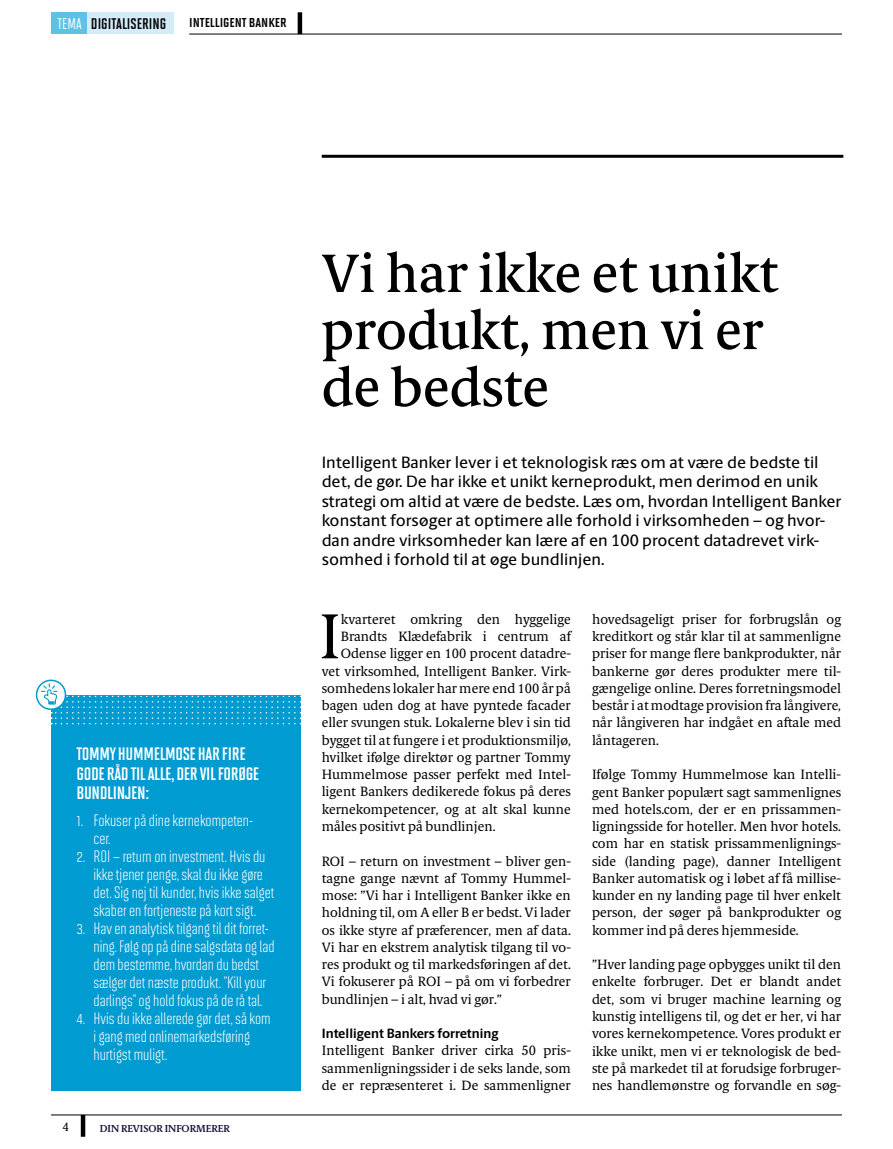
<style>
.page{position:relative;width:893px;height:1149px;background:#fff}
.page>*{position:absolute;margin:0;border:0;box-sizing:border-box;transform-origin:0 0}
.t1{font:63.45px "Berling Serif Text";color:#000}
.t2{font:500 54px/57px "Berling Serif Text";color:#000}
.t3{font:18px/19.5px "Solano Gothic MVB Bd Cap";letter-spacing:-.02em;color:#fff}
.t4{font:16.5px/18px "Solano Gothic MVB";color:#fff}
.t5{font:500 16.5px/19.5px "Berling Sans";color:#000}
.t6{font:700 15.45px "Solano Gothic MVB";color:#000}
.t7{font:15px "Solano Gothic MVB Bd SC";color:#000}
.t8{font:13.5px/17.2px "Berling Serif Text";color:#000;text-align:justify}
.t9{font:700 13.5px "Berling Sans";color:#000}
.t10{font:12px "Berling Serif Text";color:#000}
.t11{font:600 10.2px "Berling Serif Text";letter-spacing:-.01em;color:#131139}
.s1{font-weight:500;color:#fff}
</style>
<div class="page">
<hr style="left:81px;top:1114px;width:4px;height:22px;background:#000">
<hr style="left:51px;top:1114px;width:791px;height:1px;background:#000">
<div style="left:51px;top:695px;width:249px;height:395px;background:#009bd0"></div>
<svg style="left:37px;top:680px;width:28px;height:29px"></svg>
<div style="left:36px;top:679px;width:30px;height:30px;border:2px solid #009bd0;border-radius:50%"></div>
<svg style="left:42px;top:683px;width:259px;height:41px"></svg>
<hr style="left:189px;top:34px;width:653px;height:1px;background:#000">
<hr style="left:298px;top:12px;width:4px;height:22px;background:#000">
<div style="left:51px;top:12px;width:122px;height:22px;background:#d3ecf8"></div>
<div style="left:51px;top:12px;width:35px;height:22px;background:#5dc2e5"></div>
<hr style="left:322px;top:155px;width:521px;height:3px;background:#000">
<p class="t6" style="left:57px;top:15px;width:110px"><span class="s1">TEMA</span> DIGITALISERING</p>
<p class="t7" style="left:189px;top:14px;width:99px">INTELLIGENT BANKER</p>
<h3 class="t3" style="left:77px;top:743px;width:184px">TOMMY HUMMELMOSE HAR FIRE<br>GODE RÅD TIL ALLE, DER VIL FORØGE<br>BUNDLINJEN:</h3>
<p class="t4" style="left:94px;top:810px;width:161px;text-indent:-17px">1. Fokuser på dine kernekompeten&shy;cer.</p>
<p class="t4" style="left:94px;top:846px;width:182px;text-indent:-17px">2. ROI – return on investment. Hvis du ikke tjener penge, skal du ikke gøre det. Sig nej til kunder, hvis ikke salget skaber en fortjeneste på kort sigt.</p>
<p class="t4" style="left:94px;top:918px;width:183px;text-indent:-17px">3. Hav en analytisk tilgang til dit forret&shy;ning. Følg op på dine salgsdata og lad dem bestemme, hvordan du bedst sælger det næste produkt. ”Kill your darlings” og hold fokus på de rå tal.</p>
<p class="t4" style="left:94px;top:1008px;width:179px;text-indent:-17px">4. Hvis du ikke allerede gør det, så kom i gang med onlinemarkedsføring hurtigst muligt.</p>
<p class="t10" style="left:63px;top:1119px;width:8px">4</p>
<p class="t11" style="left:100px;top:1121px;width:132px">DIN REVISOR INFORMERER</p>
<h2 class="t2" style="left:322px;top:245px;width:458px">Vi har ikke et unikt produkt, men vi er de bedste</h2>
<p class="t5" style="left:322px;top:452px;width:521px">Intelligent Banker lever i et teknologisk ræs om at være de bedste til det, de gør. De har ikke et unikt kerneprodukt, men derimod en unik strategi om altid at være de bedste. Læs om, hvordan Intelligent Banker konstant forsøger at optimere alle forhold i virksomheden – og hvor&shy;dan andre virksomheder kan lære af en 100 procent datadrevet virk&shy;somhed i forhold til at øge bundlinjen.</p>
<h1 class="t1" style="left:319px;top:597px;width:23px">I</h1>
<p class="t8" style="left:341px;top:610px;width:231px">kvarteret omkring den hyggelige</p>
<p class="t8" style="left:341px;top:627px;width:231px">Brandts Klædefabrik i centrum af</p>
<p class="t8" style="left:341px;top:644px;width:231px">Odense ligger en 100 procent datadre-</p>
<p class="t8" style="left:322px;top:662px;width:251px">vet virksomhed, Intelligent Banker. Virk-</p>
<p class="t8" style="left:322px;top:679px;width:251px">somhedens lokaler har mere end 100 år på</p>
<p class="t8" style="left:322px;top:696px;width:251px">bagen uden dog at have pyntede facader</p>
<p class="t8" style="left:322px;top:713px;width:251px">eller svungen stuk. Lokalerne blev i sin tid</p>
<p class="t8" style="left:322px;top:731px;width:251px">bygget til at fungere i et produktionsmiljø,</p>
<p class="t8" style="left:322px;top:748px;width:251px">hvilket ifølge direktør og partner Tommy</p>
<p class="t8" style="left:322px;top:765px;width:251px">Hummelmose passer perfekt med Intel-</p>
<p class="t8" style="left:322px;top:782px;width:251px">ligent Bankers dedikerede fokus på deres</p>
<p class="t8" style="left:322px;top:800px;width:251px">kernekompetencer, og at alt skal kunne</p>
<p class="t8" style="left:322px;top:817px;width:175px">måles positivt på bundlinjen.</p>
<p class="t8" style="left:322px;top:851px;width:251px">ROI – return on investment – bliver gen&shy;tagne gange nævnt af Tommy Hummel&shy;mose: ”Vi har i Intelligent Banker ikke en holdning til, om A eller B er bedst. Vi lader os ikke styre af præferencer, men af data.<br>Vi har en ekstrem analytisk tilgang til vo&shy;res produkt og til markedsføringen af det.<br>Vi fokuserer på ROI – på om vi forbedrer bundlinjen – i alt, hvad vi gør.”</p>
<p class="t9" style="left:322px;top:1024px;width:178px">Intelligent Bankers forretning</p>
<p class="t8" style="left:322px;top:1041px;width:251px">Intelligent Banker driver cirka 50 pris&shy;sammenligningssider i de seks lande, som de er repræsenteret i. De sammenligner</p>
<p class="t8" style="left:592px;top:610px;width:251px">hovedsageligt priser for forbrugslån og kreditkort og står klar til at sammenligne priser for mange flere bankprodukter, når bankerne gør deres produkter mere til&shy;gængelige online. Deres forretningsmodel består i at modtage provision fra långivere, når långiveren har indgået en aftale med låntageren.</p>
<p class="t8" style="left:592px;top:765px;width:251px">Ifølge Tommy Hummelmose kan Intelli&shy;gent Banker populært sagt sammenlignes med hotels.com, der er en prissammen&shy;ligningsside for hoteller. Men hvor hotels. com har en statisk prissammenlignings&shy;side (landing page), danner Intelligent Banker automatisk og i løbet af få millise&shy;kunder en ny landing page til hver enkelt person, der søger på bankprodukter og kommer ind på deres hjemmeside.</p>
<p class="t8" style="left:592px;top:955px;width:251px">”Hver landing page opbygges unikt til den enkelte forbruger. Det er blandt andet det, som vi bruger machine learning og kunstig intelligens til, og det er her, vi har vores kernekompetence. Vores produkt er ikke unikt, men vi er teknologisk de bed&shy;ste på markedet til at forudsige forbruger&shy;nes handlemønstre og forvandle en søg-</p>
</div>
